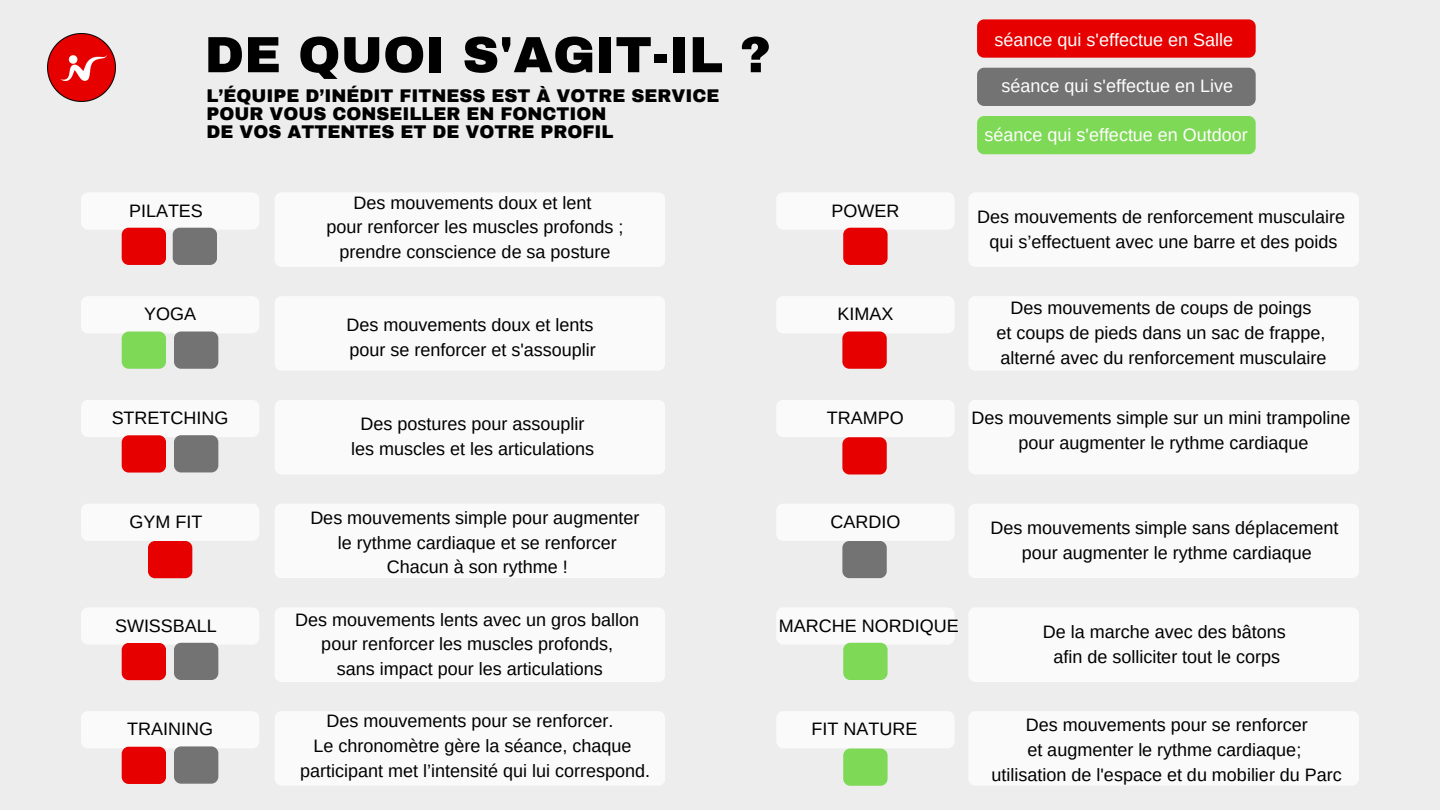
<style>
.page{position:relative;width:1440px;height:810px;background:#ededed}
.page>*{position:absolute;margin:0;border:0;box-sizing:border-box;transform-origin:0 0}
.t1{font:900 51px "Archivo";color:#000}
.t2{font:18px "Arimo";color:#000}
.t3{font:900 18px "Archivo";color:#000}
.t4{font:18px "Arimo";color:#fffefe}
</style>
<div class="page">
<div style="left:81px;top:296px;width:178px;height:37px;background:#fafafa;border-radius:7px"></div>
<div style="left:81px;top:192px;width:178px;height:38px;background:#fafafa;border-radius:7px"></div>
<img style="left:48px;top:34px;width:67px;height:67px">
<div style="left:275px;top:192px;width:390px;height:75px;background:#fafafa;border-radius:7px"></div>
<div style="left:776px;top:192px;width:179px;height:38px;background:#fafafa;border-radius:7px"></div>
<div style="left:968px;top:192px;width:391px;height:75px;background:#fafafa;border-radius:7px"></div>
<div style="left:275px;top:296px;width:390px;height:75px;background:#fafafa;border-radius:7px"></div>
<div style="left:275px;top:400px;width:390px;height:74px;background:#fafafa;border-radius:7px"></div>
<div style="left:275px;top:504px;width:390px;height:74px;background:#fafafa;border-radius:7px"></div>
<div style="left:275px;top:607px;width:390px;height:75px;background:#fafafa;border-radius:7px"></div>
<div style="left:275px;top:711px;width:390px;height:75px;background:#fafafa;border-radius:7px"></div>
<div style="left:81px;top:400px;width:178px;height:37px;background:#fafafa;border-radius:7px"></div>
<div style="left:81px;top:504px;width:178px;height:37px;background:#fafafa;border-radius:7px"></div>
<div style="left:81px;top:607px;width:178px;height:38px;background:#fafafa;border-radius:7px"></div>
<div style="left:81px;top:711px;width:178px;height:37px;background:#fafafa;border-radius:7px"></div>
<div style="left:968px;top:296px;width:391px;height:75px;background:#fafafa;border-radius:7px"></div>
<div style="left:968px;top:400px;width:391px;height:74px;background:#fafafa;border-radius:7px"></div>
<div style="left:968px;top:504px;width:391px;height:74px;background:#fafafa;border-radius:7px"></div>
<div style="left:968px;top:607px;width:391px;height:75px;background:#fafafa;border-radius:7px"></div>
<div style="left:968px;top:711px;width:391px;height:75px;background:#fafafa;border-radius:7px"></div>
<div style="left:776px;top:296px;width:179px;height:37px;background:#fafafa;border-radius:7px"></div>
<div style="left:776px;top:400px;width:179px;height:37px;background:#fafafa;border-radius:7px"></div>
<div style="left:776px;top:504px;width:179px;height:37px;background:#fafafa;border-radius:7px"></div>
<div style="left:776px;top:607px;width:179px;height:38px;background:#fafafa;border-radius:7px"></div>
<div style="left:776px;top:711px;width:179px;height:37px;background:#fafafa;border-radius:7px"></div>
<div style="left:122px;top:228px;width:44px;height:37px;background:#e60000;border-radius:7px"></div>
<div style="left:977px;top:19px;width:279px;height:39px;background:#e60000;border-radius:7px"></div>
<div style="left:977px;top:68px;width:279px;height:38px;background:#737373;border-radius:7px"></div>
<div style="left:977px;top:116px;width:279px;height:38px;background:#7ed957;border-radius:7px"></div>
<div style="left:173px;top:228px;width:44px;height:37px;background:#737373;border-radius:7px"></div>
<div style="left:122px;top:332px;width:44px;height:37px;background:#7ed957;border-radius:7px"></div>
<div style="left:122px;top:435px;width:44px;height:38px;background:#e60000;border-radius:7px"></div>
<div style="left:122px;top:643px;width:44px;height:37px;background:#e60000;border-radius:7px"></div>
<div style="left:122px;top:747px;width:44px;height:37px;background:#e60000;border-radius:7px"></div>
<div style="left:174px;top:332px;width:44px;height:37px;background:#737373;border-radius:7px"></div>
<div style="left:174px;top:435px;width:44px;height:37px;background:#737373;border-radius:7px"></div>
<div style="left:148px;top:541px;width:44px;height:37px;background:#e60000;border-radius:7px"></div>
<div style="left:174px;top:643px;width:44px;height:37px;background:#737373;border-radius:7px"></div>
<div style="left:174px;top:746px;width:44px;height:38px;background:#737373;border-radius:7px"></div>
<div style="left:843px;top:228px;width:45px;height:37px;background:#e60000;border-radius:7px"></div>
<div style="left:842px;top:332px;width:45px;height:37px;background:#e60000;border-radius:7px"></div>
<div style="left:842px;top:437px;width:45px;height:37px;background:#e60000;border-radius:7px"></div>
<div style="left:842px;top:541px;width:45px;height:37px;background:#737373;border-radius:7px"></div>
<div style="left:843px;top:643px;width:45px;height:37px;background:#7ed957;border-radius:7px"></div>
<div style="left:843px;top:749px;width:45px;height:37px;background:#7ed957;border-radius:7px"></div>
<p class="t1" style="left:205px;top:27px;width:568px">DE QUOI S'AGIT-IL ?</p>
<p class="t3" style="left:207px;top:87px;width:514px">L’ÉQUIPE D’INÉDIT FITNESS EST À VOTRE SERVICE</p>
<p class="t3" style="left:207px;top:105px;width:401px">POUR VOUS CONSEILLER EN FONCTION</p>
<p class="t3" style="left:207px;top:123px;width:408px">DE VOS ATTENTES ET DE VOTRE PROFIL</p>
<p class="t2" style="left:129px;top:200px;width:75px">PILATES</p>
<p class="t2" style="left:144px;top:304px;width:53px">YOGA</p>
<p class="t2" style="left:112px;top:408px;width:118px">STRETCHING</p>
<p class="t2" style="left:354px;top:192px;width:239px">Des mouvements doux et lent</p>
<p class="t2" style="left:327px;top:217px;width:298px">pour renforcer les muscles profonds ;</p>
<p class="t2" style="left:340px;top:242px;width:273px">prendre conscience de sa posture</p>
<p class="t2" style="left:347px;top:315px;width:248px">Des mouvements doux et lents</p>
<p class="t2" style="left:349px;top:339px;width:248px">pour se renforcer et s'assouplir</p>
<p class="t2" style="left:361px;top:414px;width:226px">Des postures pour assouplir</p>
<p class="t2" style="left:351px;top:439px;width:244px">les muscles et les articulations</p>
<p class="t2" style="left:831px;top:200px;width:69px">POWER</p>
<p class="t2" style="left:837px;top:304px;width:57px">KIMAX</p>
<p class="t2" style="left:827px;top:408px;width:78px">TRAMPO</p>
<p class="t4" style="left:995px;top:30px;width:240px">séance qui s'effectue en Salle</p>
<p class="t4" style="left:1002px;top:76px;width:233px">séance qui s'effectue en Live</p>
<p class="t4" style="left:985px;top:124px;width:265px">séance qui s'effectue en Outdoor</p>
<p class="t2" style="left:977px;top:207px;width:369px">Des mouvements de renforcement musculaire</p>
<p class="t2" style="left:990px;top:231px;width:349px">qui s’effectuent avec une barre et des poids</p>
<p class="t2" style="left:1011px;top:298px;width:303px">Des mouvements de coups de poings</p>
<p class="t2" style="left:997px;top:323px;width:331px">et coups de pieds dans un sac de frappe,</p>
<p class="t2" style="left:1001px;top:348px;width:327px">alterné avec du renforcement musculaire</p>
<p class="t2" style="left:972px;top:408px;width:380px">Des mouvements simple sur un mini trampoline</p>
<p class="t2" style="left:1019px;top:433px;width:292px">pour augmenter le rythme cardiaque</p>
<p class="t2" style="left:130px;top:512px;width:74px">GYM FIT</p>
<p class="t2" style="left:115px;top:615px;width:103px">SWISSBALL</p>
<p class="t2" style="left:127px;top:719px;width:87px">TRAINING</p>
<p class="t2" style="left:310px;top:508px;width:331px">Des mouvements simple pour augmenter</p>
<p class="t2" style="left:338px;top:532px;width:280px">le rythme cardiaque et se renforcer</p>
<p class="t2" style="left:387px;top:557px;width:182px">Chacun à son rythme !</p>
<p class="t2" style="left:295px;top:609px;width:345px">Des mouvements lents avec un gros ballon</p>
<p class="t2" style="left:321px;top:634px;width:293px">pour renforcer les muscles profonds,</p>
<p class="t2" style="left:337px;top:659px;width:267px">sans impact pour les articulations</p>
<p class="t2" style="left:327px;top:711px;width:288px">Des mouvements pour se renforcer.</p>
<p class="t2" style="left:314px;top:736px;width:320px">Le chronomètre gère la séance, chaque</p>
<p class="t2" style="left:300px;top:761px;width:351px">participant met l’intensité qui lui correspond.</p>
<p class="t2" style="left:830px;top:512px;width:71px">CARDIO</p>
<p class="t2" style="left:990px;top:518px;width:350px">Des mouvements simple sans déplacement</p>
<p class="t2" style="left:1022px;top:543px;width:292px">pour augmenter le rythme cardiaque</p>
<p class="t2" style="left:779px;top:615px;width:181px">MARCHE NORDIQUE</p>
<p class="t2" style="left:1043px;top:622px;width:244px">De la marche avec des bâtons</p>
<p class="t2" style="left:1053px;top:646px;width:228px">afin de solliciter tout le corps</p>
<p class="t2" style="left:812px;top:719px;width:107px">FIT NATURE</p>
<p class="t2" style="left:1026px;top:715px;width:283px">Des mouvements pour se renforcer</p>
<p class="t2" style="left:1027px;top:740px;width:275px">et augmenter le rythme cardiaque;</p>
<p class="t2" style="left:992px;top:765px;width:352px">utilisation de l'espace et du mobilier du Parc</p>
</div>
